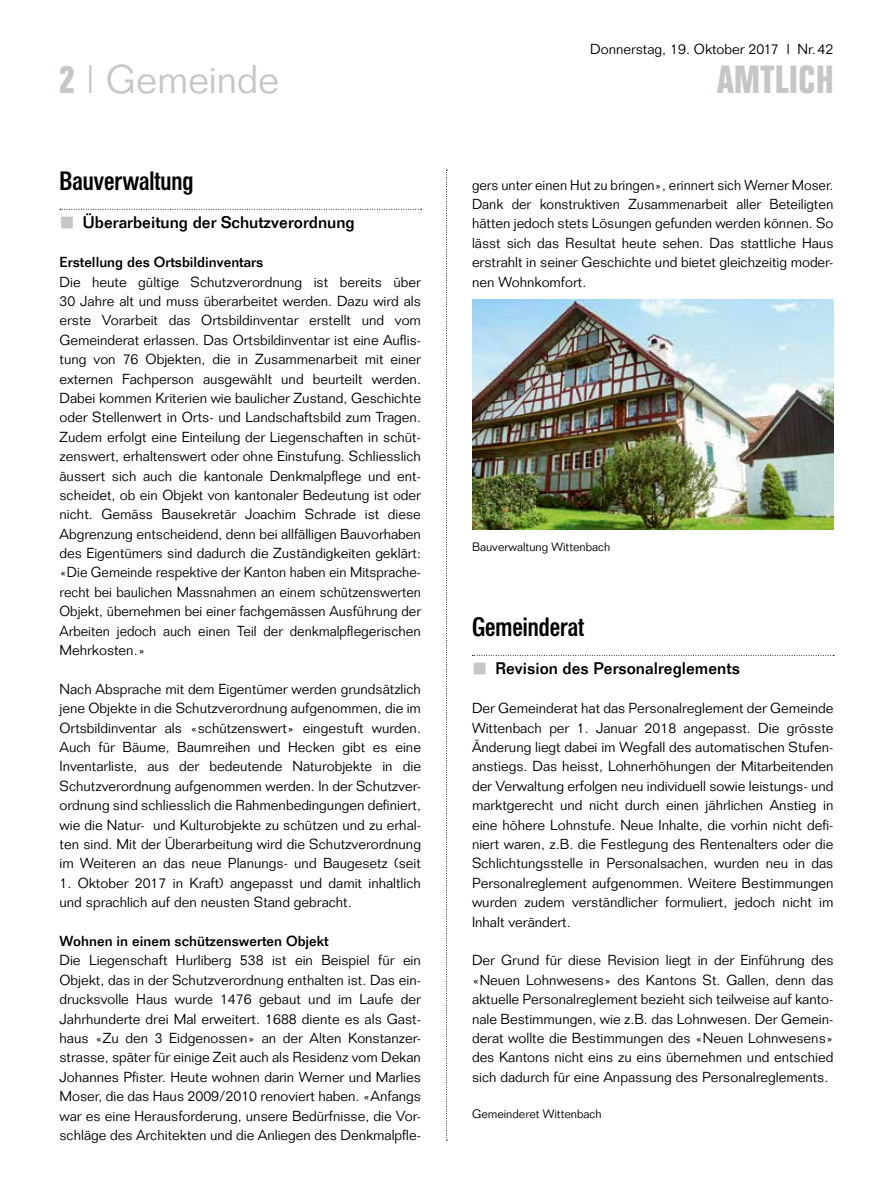
<style>
.page{position:relative;width:893px;height:1191px;background:#fff}
.page>*{position:absolute;margin:0;border:0;box-sizing:border-box;transform-origin:0 0}
.t1{font:300 39px "Folio";color:#c5c6c6}
.t2{font:700 39px "Folio Condensed BQ";letter-spacing:.025em;color:#c5c6c6}
.t3{font:500 26.25px "Folio Condensed BQ";color:#000}
.t4{font:500 16.5px "Folio";color:#000}
.t5{font:300 14.25px/19.4px "Folio";color:#000;text-align:justify}
.t6{font:500 14.25px "Folio";color:#000}
.t7{font:300 12px "Folio";color:#000}
.s1{font-family:"Folio Condensed BQ";font-weight:700}
</style>
<div class="page">
<svg style="left:446px;top:170px;width:1px;height:970px"></svg>
<svg style="left:472px;top:655px;width:362px;height:1px"></svg>
<img style="left:472px;top:299px;width:361px;height:230px">
<svg style="left:60px;top:209px;width:362px;height:1px"></svg>
<h1 class="t1" style="left:60px;top:56px;width:221px"><span class="s1">2</span> | Gemeinde</h1>
<h2 class="t3" style="left:60px;top:166px;width:135px">Bauverwaltung</h2>
<p class="t4" style="left:83px;top:213px;width:273px">Überarbeitung der Schutzverordnung</p>
<p class="t6" style="left:60px;top:253px;width:205px">Erstellung des Ortsbildinventars</p>
<p class="t5" style="left:60px;top:272px;width:363px">Die heute gültige Schutzverordnung ist bereits über 30 Jahre alt und muss überarbeitet werden. Dazu wird als erste Vorarbeit das Ortsbildinventar erstellt und vom Gemeinderat erlassen. Das Ortsbildinventar ist eine Auflis&shy;tung von 76 Objekten, die in Zusammenarbeit mit einer externen Fachperson ausgewählt und beurteilt werden.<br>Dabei kommen Kriterien wie baulicher Zustand, Geschichte oder Stellenwert in Orts- und Landschaftsbild zum Tragen.<br>Zudem erfolgt eine Einteilung der Liegenschaften in schüt&shy;zenswert, erhaltenswert oder ohne Einstufung. Schliesslich äussert sich auch die kantonale Denkmalpflege und ent&shy;scheidet, ob ein Objekt von kantonaler Bedeutung ist oder nicht. Gemäss Bausekretär Joachim Schrade ist diese Abgrenzung entscheidend, denn bei allfälligen Bauvorhaben des Eigentümers sind dadurch die Zuständigkeiten geklärt: «Die Gemeinde respektive der Kanton haben ein Mitsprache&shy;recht bei baulichen Massnahmen an einem schützenswerten Objekt, übernehmen bei einer fachgemässen Ausführung der Arbeiten jedoch auch einen Teil der denkmalpflegerischen Mehrkosten.»</p>
<p class="t5" style="left:60px;top:679px;width:363px">Nach Absprache mit dem Eigentümer werden grundsätzlich jene Objekte in die Schutzverordnung aufgenommen, die im Ortsbildinventar als «schützenswert» eingestuft wurden.<br>Auch für Bäume, Baumreihen und Hecken gibt es eine Inventarliste, aus der bedeutende Naturobjekte in die Schutzverordnung aufgenommen werden. In der Schutzver&shy;ordnung sind schliesslich die Rahmenbedingungen definiert, wie die Natur- und Kulturobjekte zu schützen und zu erhal&shy;ten sind. Mit der Überarbeitung wird die Schutzverordnung im Weiteren an das neue Planungs- und Baugesetz (seit</p>
<p class="t5" style="left:60px;top:873px;width:363px">1. Oktober 2017 in Kraft) angepasst und damit inhaltlich und sprachlich auf den neusten Stand gebracht.</p>
<p class="t6" style="left:60px;top:932px;width:271px">Wohnen in einem schützenswerten Objekt</p>
<p class="t5" style="left:60px;top:950px;width:363px">Die Liegenschaft Hurliberg 538 ist ein Beispiel für ein Objekt, das in der Schutzverordnung enthalten ist. Das ein&shy;drucksvolle Haus wurde 1476 gebaut und im Laufe der Jahrhunderte drei Mal erweitert. 1688 diente es als Gast&shy;haus «Zu den 3 Eidgenossen» an der Alten Konstanzer&shy;strasse, später für einige Zeit auch als Residenz vom Dekan Johannes Pfister. Heute wohnen darin Werner und Marlies Moser, die das Haus 2009/2010 renoviert haben. «Anfangs war es eine Herausforderung, unsere Bedürfnisse, die Vor&shy;schläge des Architekten und die Anliegen des Denkmalpfle-</p>
<p class="t5" style="left:590px;top:39px;width:245px">Donnerstag, 19. Oktober 2017 l Nr.42</p>
<h1 class="t2" style="left:717px;top:58px;width:118px">AMTLICH</h1>
<p class="t5" style="left:472px;top:175px;width:363px">gers unter einen Hut zu bringen», erinnert sich Werner Moser.<br>Dank der konstruktiven Zusammenarbeit aller Beteiligten hätten jedoch stets Lösungen gefunden werden können. So lässt sich das Resultat heute sehen. Das stattliche Haus erstrahlt in seiner Geschichte und bietet gleichzeitig moder&shy;nen Wohnkomfort.</p>
<p class="t7" style="left:472px;top:539px;width:140px">Bauverwaltung Wittenbach</p>
<h2 class="t3" style="left:472px;top:612px;width:114px">Gemeinderat</h2>
<p class="t4" style="left:495px;top:658px;width:246px">Revision des Personalreglements</p>
<p class="t5" style="left:472px;top:698px;width:363px">Der Gemeinderat hat das Personalreglement der Gemeinde Wittenbach per 1. Januar 2018 angepasst. Die grösste Änderung liegt dabei im Wegfall des automatischen Stufen&shy;anstiegs. Das heisst, Lohnerhöhungen der Mitarbeitenden der Verwaltung erfolgen neu individuell sowie leistungs- und marktgerecht und nicht durch einen jährlichen Anstieg in eine höhere Lohnstufe. Neue Inhalte, die vorhin nicht defi&shy;niert waren, z.B. die Festlegung des Rentenalters oder die Schlichtungsstelle in Personalsachen, wurden neu in das Personalreglement aufgenommen. Weitere Bestimmungen wurden zudem verständlicher formuliert, jedoch nicht im Inhalt verändert.</p>
<p class="t5" style="left:472px;top:950px;width:363px">Der Grund für diese Revision liegt in der Einführung des «Neuen Lohnwesens» des Kantons St. Gallen, denn das aktuelle Personalreglement bezieht sich teilweise auf kanto&shy;nale Bestimmungen, wie z.B. das Lohnwesen. Der Gemein&shy;derat wollte die Bestimmungen des «Neuen Lohnwesens» des Kantons nicht eins zu eins übernehmen und entschied sich dadurch für eine Anpassung des Personalreglements.</p>
<p class="t7" style="left:472px;top:1106px;width:131px">Gemeinderet Wittenbach</p>
</div>
